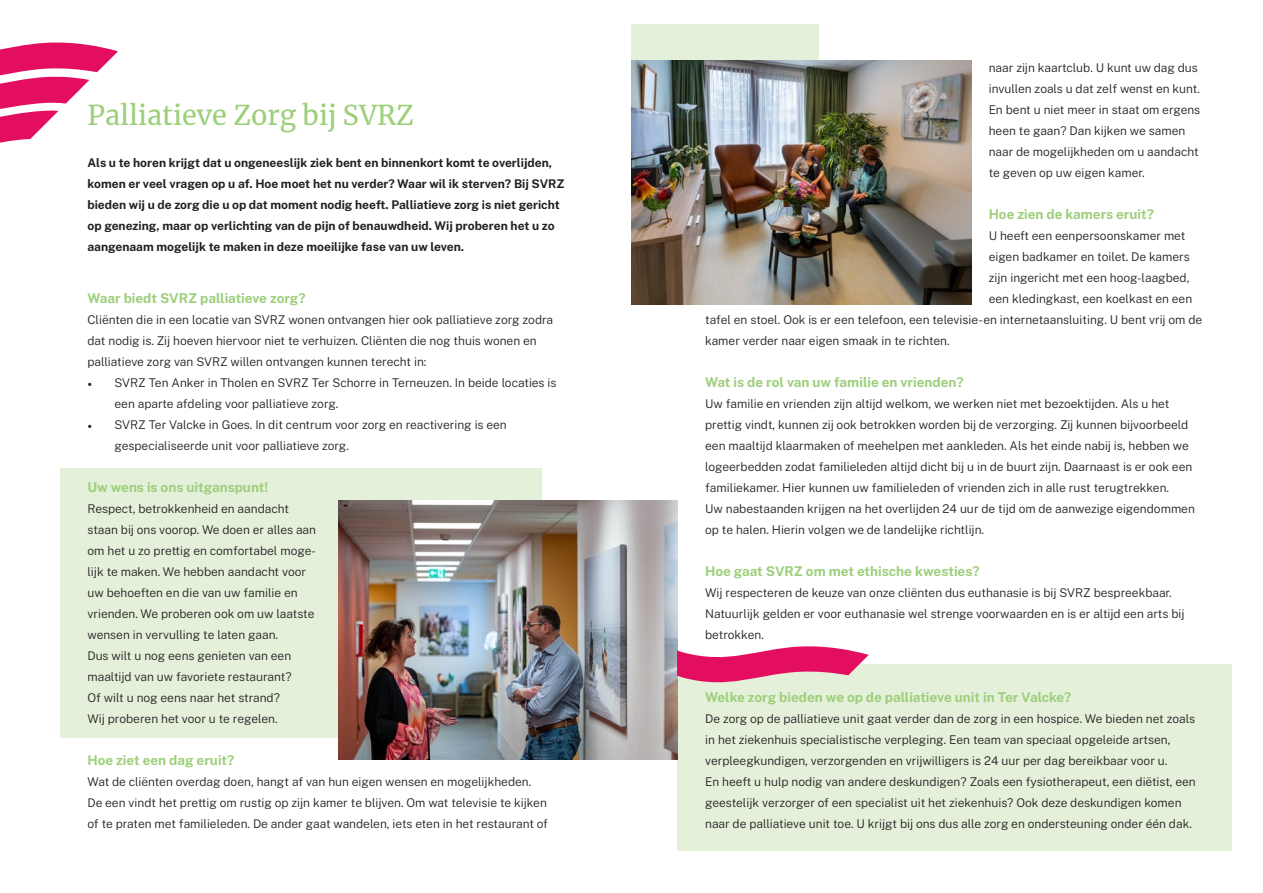
<style>
.page{position:relative;width:1263px;height:893px;background:#fff}
.page>*{position:absolute;margin:0;border:0;box-sizing:border-box;transform-origin:0 0}
.t1{font:27px "Merriweather";color:#9dcf7b}
.t2{font:700 13.5px "Public Sans";color:#9dcf7b}
.t3{font:300 12px/21px "Public Sans";color:#231f20}
.t4{font:700 12px/21px "Public Sans";color:#231f20}
.s1{font-family:"Minion Pro";font-weight:400}
</style>
<div class="page">
<div style="left:61px;top:468px;width:481px;height:269px;background:#e4f0da"></div>
<div style="left:677px;top:664px;width:554px;height:186px;background:#e4f0da"></div>
<div style="left:631px;top:24px;width:188px;height:87px;background:#e4f0da"></div>
<img style="left:631px;top:60px;width:341px;height:245px">
<svg style="left:0;top:42px;width:118px;height:101px"></svg>
<img style="left:339px;top:500px;width:338px;height:259px">
<svg style="left:677px;top:645px;width:192px;height:45px"></svg>
<h1 class="t1" style="left:87px;top:96px;width:328px">Palliatieve Zorg bij SVRZ</h1>
<p class="t4" style="left:87px;top:152px;width:478px">Als u te horen krijgt dat u ongeneeslijk ziek bent en binnenkort komt te overlijden, komen er veel vragen op u af. Hoe moet het nu verder? Waar wil ik sterven? Bij SVRZ bieden wij u de zorg die u op dat moment nodig heeft. Palliatieve zorg is niet gericht op genezing, maar op verlichting van de pijn of benauwdheid. Wij proberen het u zo aangenaam mogelijk te maken in deze moeilijke fase van uw leven.</p>
<p class="t2" style="left:87px;top:289px;width:220px">Waar biedt SVRZ palliatieve zorg?</p>
<p class="t3" style="left:87px;top:308px;width:467px">Cliënten die in een locatie van SVRZ wonen ontvangen hier ook palliatieve zorg zodra dat nodig is. Zij hoeven hiervoor niet te verhuizen. Cliënten die nog thuis wonen en palliatieve zorg van SVRZ willen ontvangen kunnen terecht in:</p>
<p class="t3" style="left:114px;top:371px;width:443px;text-indent:-27px"><span class="s1">•</span> SVRZ Ten Anker in Tholen en SVRZ Ter Schorre in Terneuzen. In beide locaties is een aparte afdeling voor palliatieve zorg.</p>
<p class="t3" style="left:114px;top:413px;width:394px;text-indent:-27px"><span class="s1">•</span> SVRZ Ter Valcke in Goes. In dit centrum voor zorg en reactivering is een gespecialiseerde unit voor palliatieve zorg.</p>
<p class="t2" style="left:87px;top:478px;width:182px">Uw wens is ons uitganspunt!</p>
<p class="t3" style="left:87px;top:497px;width:230px">Respect, betrokkenheid en aandacht staan bij ons voorop. We doen er alles aan om het u zo prettig en comfortabel moge&shy;lijk te maken. We hebben aandacht voor uw behoeften en die van uw familie en vrienden. We proberen ook om uw laatste wensen in vervulling te laten gaan.<br>Dus wilt u nog eens genieten van een maaltijd van uw favoriete restaurant?<br>Of wilt u nog eens naar het strand?<br>Wij proberen het voor u te regelen.</p>
<p class="t2" style="left:87px;top:751px;width:149px">Hoe ziet een dag eruit?</p>
<p class="t3" style="left:87px;top:770px;width:462px">Wat de cliënten overdag doen, hangt af van hun eigen wensen en mogelijkheden.<br>De een vindt het prettig om rustig op zijn kamer te blijven. Om wat televisie te kijken of te praten met familieleden. De ander gaat wandelen, iets eten in het restaurant of</p>
<p class="t3" style="left:989px;top:57px;width:213px">naar zijn kaartclub. U kunt uw dag dus invullen zoals u dat zelf wenst en kunt.<br>En bent u niet meer in staat om ergens heen te gaan? Dan kijken we samen naar de mogelijkheden om u aandacht te geven op uw eigen kamer.</p>
<p class="t2" style="left:989px;top:205px;width:167px">Hoe zien de kamers eruit?</p>
<p class="t3" style="left:989px;top:225px;width:198px">U heeft een eenpersoonskamer met</p>
<p class="t3" style="left:989px;top:246px;width:203px">eigen badkamer en toilet. De kamers</p>
<p class="t3" style="left:989px;top:267px;width:202px">zijn ingericht met een hoog-laagbed,</p>
<p class="t3" style="left:989px;top:288px;width:205px">een kledingkast, een koelkast en een</p>
<p class="t3" style="left:705px;top:309px;width:498px">tafel en stoel. Ook is er een telefoon, een televisie-en internetaansluiting. U bent vrij om de</p>
<p class="t3" style="left:705px;top:330px;width:246px">kamer verder naar eigen smaak in te richten.</p>
<p class="t2" style="left:705px;top:373px;width:260px">Wat is de rol van uw familie en vrienden?</p>
<p class="t3" style="left:705px;top:393px;width:491px">Uw familie en vrienden zijn altijd welkom, we werken niet met bezoektijden. Als u het prettig vindt, kunnen zij ook betrokken worden bij de verzorging. Zij kunnen bijvoorbeeld een maaltijd klaarmaken of meehelpen met aankleden. Als het einde nabij is, hebben we logeerbedden zodat familieleden altijd dicht bij u in de buurt zijn. Daarnaast is er ook een familiekamer. Hier kunnen uw familieleden of vrienden zich in alle rust terugtrekken.<br>Uw nabestaanden krijgen na het overlijden 24 uur de tijd om de aanwezige eigendommen op te halen. Hierin volgen we de landelijke richtlijn.</p>
<p class="t2" style="left:705px;top:562px;width:276px">Hoe gaat SVRZ om met ethische kwesties?</p>
<p class="t3" style="left:705px;top:582px;width:481px">Wij respecteren de keuze van onze cliënten dus euthanasie is bij SVRZ bespreekbaar.<br>Natuurlijk gelden er voor euthanasie wel strenge voorwaarden en is er altijd een arts bij betrokken.</p>
<p class="t2" style="left:705px;top:688px;width:368px">Welke zorg bieden we op de palliatieve unit in Ter Valcke?</p>
<p class="t3" style="left:705px;top:708px;width:492px">De zorg op de palliatieve unit gaat verder dan de zorg in een hospice. We bieden net zoals in het ziekenhuis specialistische verpleging. Een team van speciaal opgeleide artsen, verpleegkundigen, verzorgenden en vrijwilligers is 24 uur per dag bereikbaar voor u.<br>En heeft u hulp nodig van andere deskundigen? Zoals een fysiotherapeut, een diëtist, een geestelijk verzorger of een specialist uit het ziekenhuis? Ook deze deskundigen komen naar de palliatieve unit toe. U krijgt bij ons dus alle zorg en ondersteuning onder één dak.</p>
</div>
